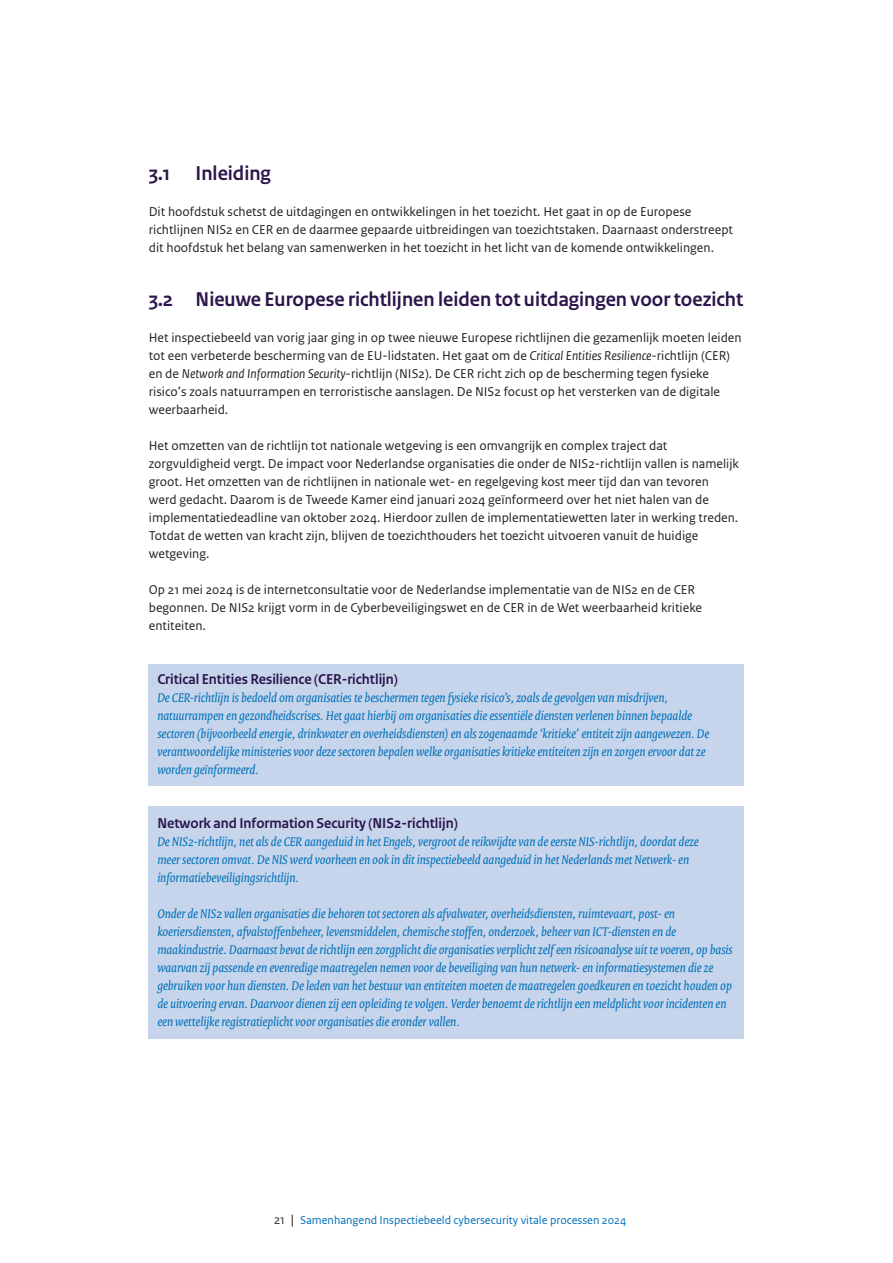
<style>
.page{position:relative;width:893px;height:1263px;background:#fff}
.page>*{position:absolute;margin:0;border:0;box-sizing:border-box;transform-origin:0 0}
.H2_Subkop_14_pt{font:700 21px "Rijksoverheid Sans Heading";color:#2c154a}
.P_Kaderteksten_kop{font:700 15px "Rijksoverheid Sans Heading";color:#2c154a}
.P_Kaderteksten{font:italic 13.5px/18px "Rijksoverheid Serif";color:#0070b9}
.t1{font:13.5px/18px "Rijksoverheid Sans Text";color:#231f20}
.t2{font:12px "Rijksoverheid Sans Text";color:#0070b9}
.s1{font-style:italic}
.s2{font-family:"Rijksoverheid Sans Heading";font-size:13.5px;color:#231f20}
.s3{font-family:"Rijksoverheid Sans Heading";font-size:14.25px;color:#000}
</style>
<div class="page">
<div style="left:149px;top:664px;width:595px;height:32px;background:#c6d5ec"></div>
<div style="left:149px;top:671px;width:595px;height:115px;background:#c6d5ec"></div>
<div style="left:149px;top:806px;width:595px;height:35px;background:#c6d5ec"></div>
<div style="left:149px;top:815px;width:595px;height:79px;background:#c6d5ec"></div>
<div style="left:149px;top:887px;width:595px;height:151px;background:#c6d5ec"></div>
<h2 class="H2_Subkop_14_pt" style="left:149px;top:161px;width:124px">3.1 Inleiding</h2>
<p class="t1" style="left:149px;top:203px;width:586px">Dit hoofdstuk schetst de uitdagingen en ontwikkelingen in het toezicht. Het gaat in op de Europese richtlijnen NIS2 en CER en de daarmee gepaarde uitbreidingen van toezichtstaken. Daarnaast onderstreept dit hoofdstuk het belang van samenwerken in het toezicht in het licht van de komende ontwikkelingen.</p>
<h2 class="H2_Subkop_14_pt" style="left:149px;top:287px;width:596px">3.2 Nieuwe Europese richtlijnen leiden tot uitdagingen voor toezicht</h2>
<p class="t1" style="left:149px;top:329px;width:594px">Het inspectiebeeld van vorig jaar ging in op twee nieuwe Europese richtlijnen die gezamenlijk moeten leiden tot een verbeterde bescherming van de EU-lidstaten. Het gaat om de <span class="s1">Critical Entities Resilience</span>-richtlijn (CER) en de <span class="s1">Network and Information Security</span>-richtlijn (NIS2). De CER richt zich op de bescherming tegen fysieke risico’s zoals natuurrampen en terroristische aanslagen. De NIS2 focust op het versterken van de digitale weerbaarheid.</p>
<p class="t1" style="left:149px;top:437px;width:592px">Het omzetten van de richtlijn tot nationale wetgeving is een omvangrijk en complex traject dat zorgvuldigheid vergt. De impact voor Nederlandse organisaties die onder de NIS2-richtlijn vallen is namelijk groot. Het omzetten van de richtlijnen in nationale wet- en regelgeving kost meer tijd dan van tevoren werd gedacht. Daarom is de Tweede Kamer eind januari 2024 geïnformeerd over het niet halen van de implementatiedeadline van oktober 2024. Hierdoor zullen de implementatiewetten later in werking treden.<br>Totdat de wetten van kracht zijn, blijven de toezichthouders het toezicht uitvoeren vanuit de huidige wetgeving.</p>
<p class="t1" style="left:149px;top:581px;width:555px">Op 21 mei 2024 is de internetconsultatie voor de Nederlandse implementatie van de NIS2 en de CER begonnen. De NIS2 krijgt vorm in de Cyberbeveiligingswet en de CER in de Wet weerbaarheid kritieke entiteiten.</p>
<p class="P_Kaderteksten_kop" style="left:157px;top:671px;width:242px">Critical Entities Resilience (CER-richtlijn)</p>
<p class="P_Kaderteksten" style="left:157px;top:689px;width:554px">De CER-richtlijn is bedoeld om organisaties te beschermen tegen fysieke risico’s, zoals de gevolgen van misdrijven, natuurrampen en gezondheidscrises. Het gaat hierbij om organisaties die essentiële diensten verlenen binnen bepaalde sectoren (bijvoorbeeld energie, drinkwater en overheidsdiensten) en als zogenaamde ‘kritieke’ entiteit zijn aangewezen. De verantwoordelijke ministeries voor deze sectoren bepalen welke organisaties kritieke entiteiten zijn en zorgen ervoor dat ze worden geïnformeerd.</p>
<p class="P_Kaderteksten_kop" style="left:157px;top:815px;width:302px">Network and Information Security (NIS2-richtlijn)</p>
<p class="P_Kaderteksten" style="left:157px;top:833px;width:543px">De NIS2-richtlijn, net als de CER aangeduid in het Engels, vergroot de reikwijdte van de eerste NIS-richtlijn, doordat deze meer sectoren omvat. De NIS werd voorheen en ook in dit inspectiebeeld aangeduid in het Nederlands met Netwerk- en informatiebeveiligingsrichtlijn.</p>
<p class="P_Kaderteksten" style="left:157px;top:905px;width:577px">Onder de NIS2 vallen organisaties die behoren tot sectoren als afvalwater, overheidsdiensten, ruimtevaart, post- en koeriersdiensten, afvalstoffenbeheer, levensmiddelen, chemische stoffen, onderzoek, beheer van ICT-diensten en de maakindustrie. Daarnaast bevat de richtlijn een zorgplicht die organisaties verplicht zelf een risicoanalyse uit te voeren, op basis waarvan zij passende en evenredige maatregelen nemen voor de beveiliging van hun netwerk- en informatiesystemen die ze gebruiken voor hun diensten. De leden van het bestuur van entiteiten moeten de maatregelen goedkeuren en toezicht houden op de uitvoering ervan. Daarvoor dienen zij een opleiding te volgen. Verder benoemt de richtlijn een meldplicht voor incidenten en een wettelijke registratieplicht voor organisaties die eronder vallen.</p>
<p class="t2" style="left:274px;top:1213px;width:354px"><span class="s2">21</span> <span class="s3">|</span> Samenhangend Inspectiebeeld cybersecurity vitale processen 2024</p>
</div>
